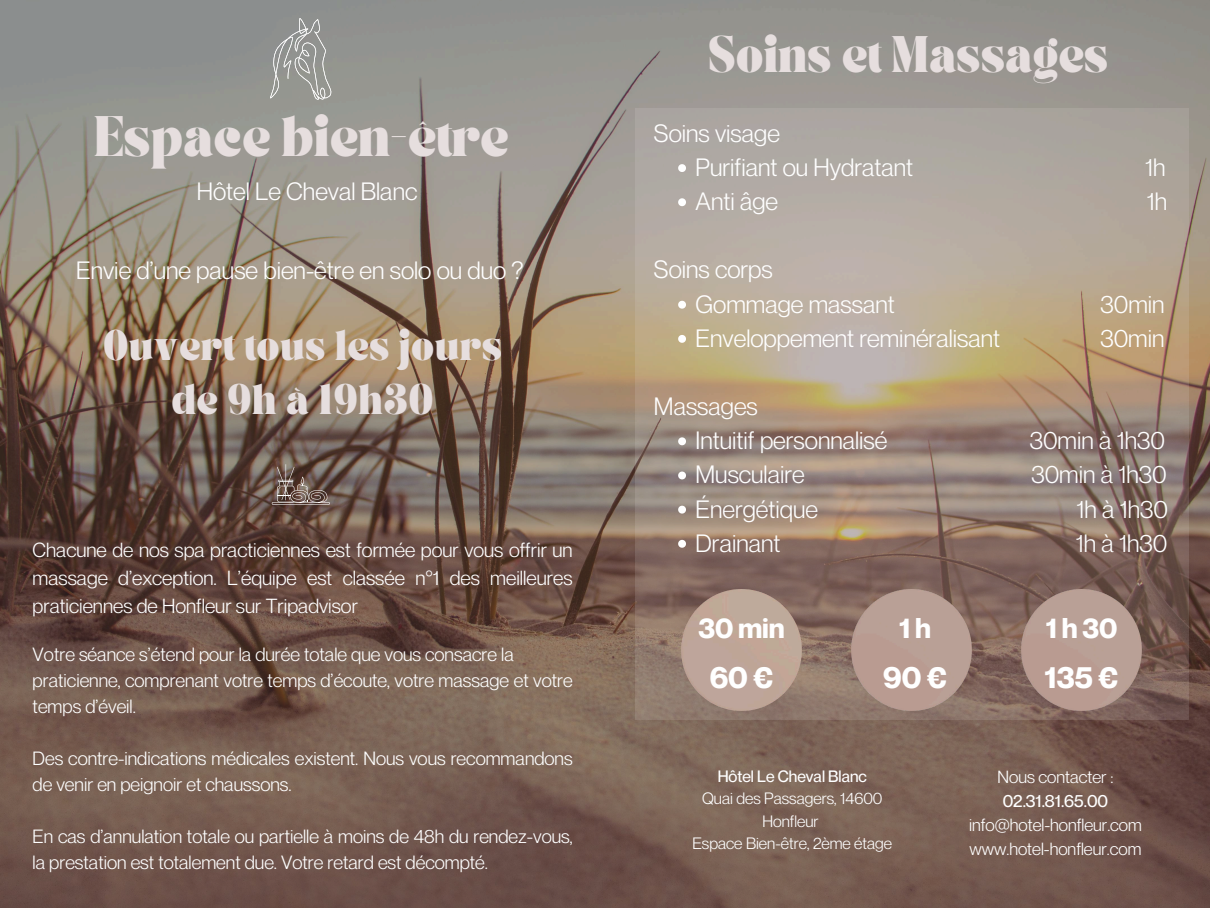
<style>
.page{position:relative;width:1210px;height:908px;background:#fff}
.page>*{position:absolute;margin:0;border:0;box-sizing:border-box;transform-origin:0 0}
.t1{font:700 35px "TANASHFORD";color:#e6dede}
.t2{font:700 31.5px "TANASHFORD";color:#e6dede}
.t3{font:700 30.03px "Neue Montreal";color:#fff}
.t4{font:700 27.93px "Neue Montreal";color:#fff}
.t5{font:700 26.25px/53.8px "TANASHFORD";letter-spacing:.02em;color:#e6dede;text-align:center}
.t6{font:24.5px/34.1px "Neue Montreal";color:#fff}
.t7{font:19.95px/27.8px "Neue Montreal";color:#fff;text-align:justify}
.t8{font:18.72px/26px "Neue Montreal";color:#fff}
.t9{font:17.18px/23.9px "Neue Montreal";color:#fff}
.t10{font:500 17.18px "Neue Montreal";color:#fff}
.t11{font:16.1px/22.4px "Neue Montreal";color:#fff;text-align:center}
.t12{font:500 16.1px "Neue Montreal";color:#fff}
</style>
<div class="page">
<img style="left:0;top:0;width:1210px;height:907px">
<svg style="left:635px;top:108px;width:553px;height:612px;background:#a39283"></svg>
<svg style="left:270px;top:18px;width:61px;height:82px;background:#9e9f9c"></svg>
<svg style="left:272px;top:464px;width:58px;height:40px;background:#725f56"></svg>
<img style="left:681px;top:589px;width:120px;height:120px">
<svg style="left:678px;top:164px;width:8px;height:8px"></svg>
<svg style="left:678px;top:198px;width:8px;height:8px"></svg>
<svg style="left:678px;top:301px;width:8px;height:7px"></svg>
<svg style="left:678px;top:335px;width:8px;height:8px"></svg>
<svg style="left:678px;top:437px;width:8px;height:8px"></svg>
<svg style="left:678px;top:471px;width:8px;height:8px"></svg>
<svg style="left:678px;top:505px;width:8px;height:8px"></svg>
<svg style="left:678px;top:539px;width:8px;height:8px"></svg>
<img style="left:851px;top:589px;width:120px;height:120px">
<img style="left:1021px;top:589px;width:120px;height:120px">
<h1 class="t1" style="left:94px;top:114px;width:416px">Espace bien-être</h1>
<h3 class="t6" style="left:197px;top:174px;width:222px">Hôtel Le Cheval Blanc</h3>
<h3 class="t6" style="left:76px;top:253px;width:449px">Envie d’une pause bien-être en solo ou duo ?</h3>
<h3 class="t5" style="left:103px;top:322px;width:401px">Ouvert tous les jours de 9h à 19h30</h3>
<p class="t7" style="left:33px;top:535px;width:541px">Chacune de nos spa practiciennes est formée pour vous offrir un massage d’exception. L’équipe est classée n°1 des meilleures praticiennes de Honfleur sur Tripadvisor</p>
<p class="t8" style="left:33px;top:641px;width:541px">Votre séance s’étend pour la durée totale que vous consacre la praticienne, comprenant votre temps d’écoute, votre massage et votre temps d’éveil.</p>
<p class="t8" style="left:33px;top:745px;width:541px">Des contre-indications médicales existent. Nous vous recommandons de venir en peignoir et chaussons.</p>
<p class="t8" style="left:33px;top:823px;width:541px">En cas d’annulation totale ou partielle à moins de 48h du rendez-vous, la prestation est totalement due. Votre retard est décompté.</p>
<h2 class="t2" style="left:708px;top:34px;width:401px">Soins et Massages</h2>
<h3 class="t6" style="left:695px;top:116px;width:219px;text-indent:-42px">Soins visage<br>Purifiant ou Hydratant</h3>
<h3 class="t6" style="left:1145px;top:150px;width:22px">1h</h3>
<h3 class="t6" style="left:695px;top:184px;width:84px">Anti âge</h3>
<h3 class="t6" style="left:1147px;top:184px;width:22px">1h</h3>
<h3 class="t6" style="left:695px;top:252px;width:201px;text-indent:-42px">Soins corps<br>Gommage massant</h3>
<h3 class="t6" style="left:1100px;top:286px;width:66px">30min</h3>
<h3 class="t6" style="left:695px;top:320px;width:306px">Enveloppement reminéralisant</h3>
<h3 class="t6" style="left:1100px;top:320px;width:66px">30min</h3>
<h3 class="t6" style="left:695px;top:389px;width:193px;text-indent:-42px">Massages<br>Intuitif personnalisé</h3>
<h3 class="t6" style="left:1029px;top:423px;width:137px">30min à 1h30</h3>
<h3 class="t6" style="left:695px;top:457px;width:111px">Musculaire</h3>
<h3 class="t6" style="left:1031px;top:457px;width:137px">30min à 1h30</h3>
<h3 class="t6" style="left:695px;top:491px;width:124px">Énergétique</h3>
<h3 class="t6" style="left:1076px;top:491px;width:93px">1h à 1h30</h3>
<h3 class="t6" style="left:695px;top:525px;width:86px">Drainant</h3>
<h3 class="t6" style="left:1075px;top:525px;width:93px">1h à 1h30</h3>
<h3 class="t4" style="left:698px;top:610px;width:88px">30 min</h3>
<h3 class="t3" style="left:709px;top:658px;width:65px">60€</h3>
<h3 class="t4" style="left:899px;top:610px;width:34px">1h</h3>
<h3 class="t3" style="left:883px;top:658px;width:65px">90€</h3>
<h3 class="t4" style="left:1045px;top:610px;width:73px">1h30</h3>
<h3 class="t3" style="left:1044px;top:658px;width:75px">135 €</h3>
<p class="t12" style="left:718px;top:765px;width:151px">Hôtel Le Cheval Blanc</p>
<p class="t11" style="left:692px;top:786px;width:201px">Quai des Passagers, 14600<br>Honfleur<br>Espace Bien-être, 2ème étage</p>
<p class="t9" style="left:997px;top:764px;width:117px">Nous contacter :</p>
<p class="t10" style="left:1002px;top:789px;width:107px">02.31.81.65.00</p>
<p class="t9" style="left:969px;top:812px;width:174px">info@hotel-honfleur.com www.hotel-honfleur.com</p>
</div>
